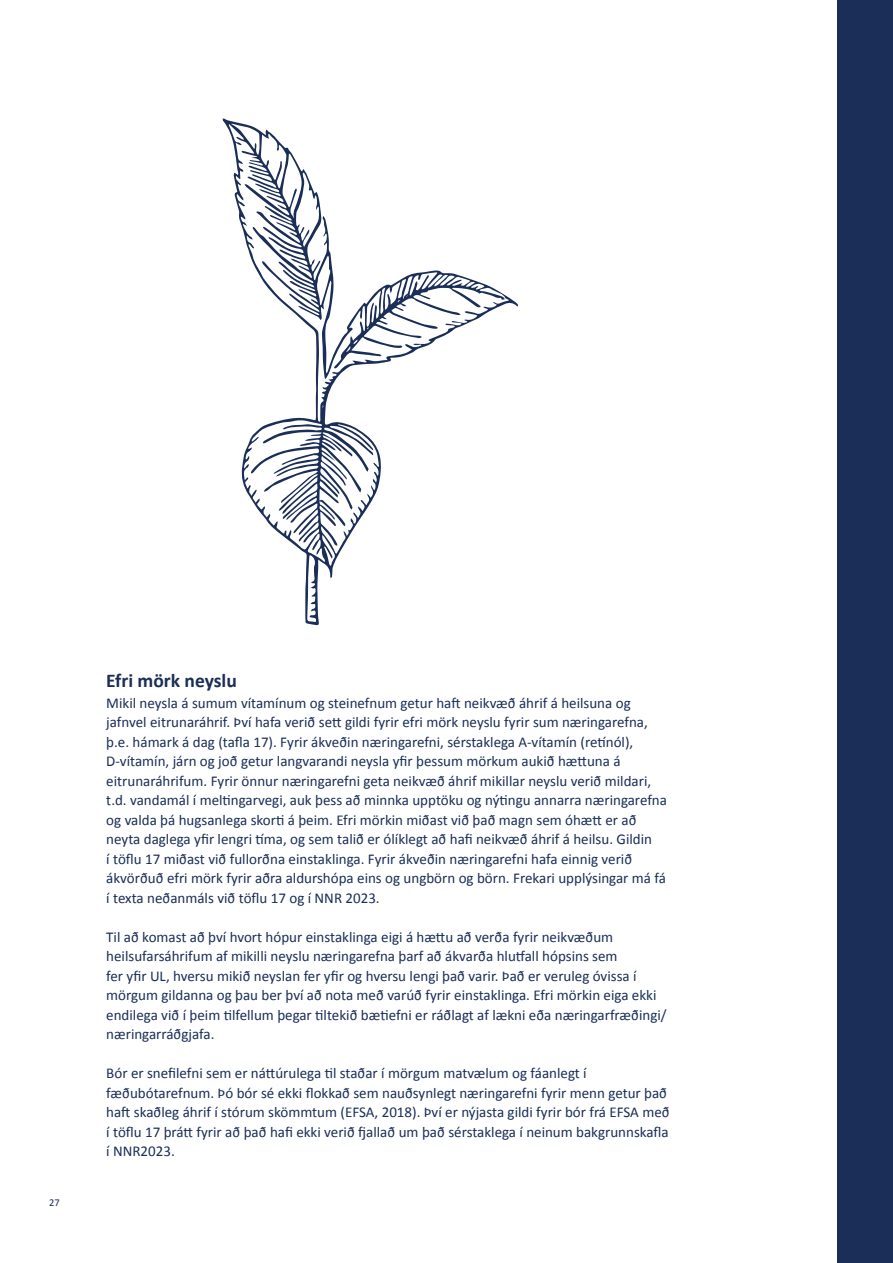
<style>
.page{position:relative;width:893px;height:1263px;background:#fff}
.page>*{position:absolute;margin:0;border:0;box-sizing:border-box;transform-origin:0 0}
.t1{font:700 19.5px "Calibri";color:#1a2e57}
.t2{font:15px/19.5px "Calibri";color:#1a2e57}
.t3{font:10.5px "Calibri";color:#1a2e57}
</style>
<div class="page">
<svg style="left:223px;top:118px;width:295px;height:507px"></svg>
<div style="left:837px;top:0;width:56px;height:1263px;background:#1a2e57"></div>
<p class="t3" style="left:49px;top:1195px;width:12px">27</p>
<h1 class="t1" style="left:106px;top:666px;width:132px">Efri mörk neyslu</h1>
<p class="t2" style="left:106px;top:693px;width:562px">Mikil neysla á sumum vítamínum og steinefnum getur haft neikvæð áhrif á heilsuna og jafnvel eitrunaráhrif. Því hafa verið sett gildi fyrir efri mörk neyslu fyrir sum næringarefna, þ.e. hámark á dag (tafla 17). Fyrir ákveðin næringarefni, sérstaklega A-vítamín (retínól), D-vítamín, járn og joð getur langvarandi neysla yfir þessum mörkum aukið hættuna á eitrunaráhrifum. Fyrir önnur næringarefni geta neikvæð áhrif mikillar neyslu verið mildari, t.d. vandamál í meltingarvegi, auk þess að minnka upptöku og nýtingu annarra næringarefna og valda þá hugsanlega skorti á þeim. Efri mörkin miðast við það magn sem óhætt er að neyta daglega yfir lengri tíma, og sem talið er ólíklegt að hafi neikvæð áhrif á heilsu. Gildin<br>í töflu 17 miðast við fullorðna einstaklinga. Fyrir ákveðin næringarefni hafa einnig verið ákvörðuð efri mörk fyrir aðra aldurshópa eins og ungbörn og börn. Frekari upplýsingar má fá í texta neðanmáls við töflu 17 og í NNR 2023.</p>
<p class="t2" style="left:106px;top:927px;width:562px">Til að komast að því hvort hópur einstaklinga eigi á hættu að verða fyrir neikvæðum heilsufarsáhrifum af mikilli neyslu næringarefna þarf að ákvarða hlutfall hópsins sem<br>fer yfir UL, hversu mikið neyslan fer yfir og hversu lengi það varir. Það er veruleg óvissa í mörgum gildanna og þau ber því að nota með varúð fyrir einstaklinga. Efri mörkin eiga ekki endilega við í þeim tilfellum þegar tiltekið bætiefni er ráðlagt af lækni eða næringarfræðingi/ næringarráðgjafa.</p>
<p class="t2" style="left:106px;top:1063px;width:565px">Bór er snefilefni sem er náttúrulega til staðar í mörgum matvælum og fáanlegt í fæðubótarefnum. Þó bór sé ekki flokkað sem nauðsynlegt næringarefni fyrir menn getur það haft skaðleg áhrif í stórum skömmtum (EFSA, 2018). Því er nýjasta gildi fyrir bór frá EFSA með í töflu 17 þrátt fyrir að það hafi ekki verið fjallað um það sérstaklega í neinum bakgrunnskafla í NNR2023.</p>
</div>
